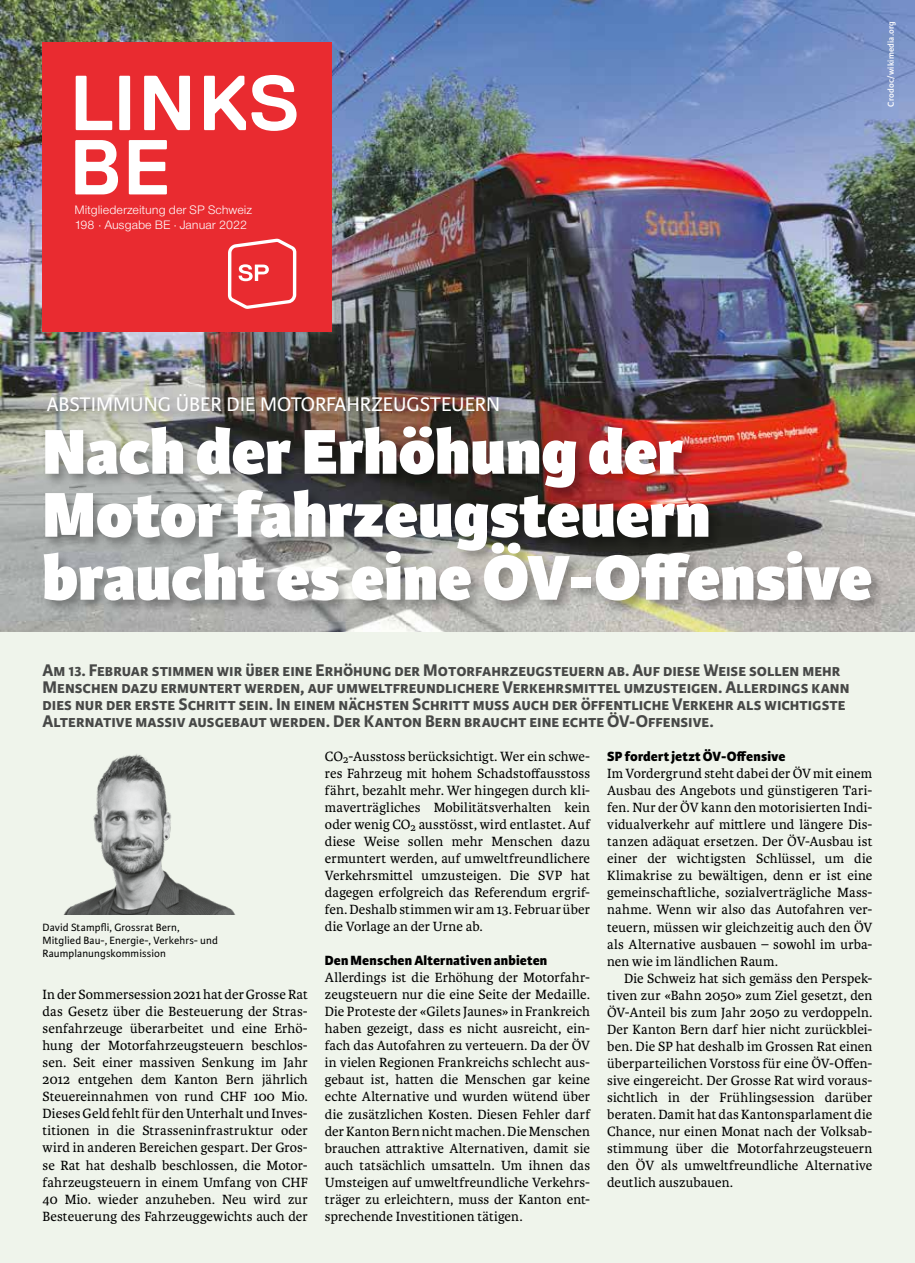
<style>
.page{position:relative;width:915px;height:1263px;background:#fff}
.page>*{position:absolute;margin:0;border:0;box-sizing:border-box;transform-origin:0 0}
.t1{font:700 77.7px "Replica";color:#fff}
.t2{font:800 67.5px/63px "Karmina Sans";color:#fff}
.t3{font:21px "Karmina Sans";color:#fff}
.t4{font:700 18px/17px "Karmina Sans";color:#474847}
.t5{font:14.25px/17px "Karmina";letter-spacing:.01em;color:#000;text-align:justify}
.t6{font:800 14.25px "Karmina Sans";letter-spacing:.01em;color:#000}
.t7{font:12.75px/15.3px "Nimbus San Nov";color:#fff}
.t8{font:11.25px/12.8px "Karmina Sans";letter-spacing:.01em;color:#000}
.t9{font:600 9px "Karmina Sans";letter-spacing:.02em;color:#fff}
</style>
<div class="page">
<div style="left:0;top:0;width:914px;height:1263px;background:#eff4eb"></div>
<img style="left:0;top:0;width:914px;height:631px">
<div style="left:42px;top:393px;width:843px;height:222px;background:#000;opacity:.3"></div>
<div style="left:43px;top:43px;width:289px;height:289px;background:#e92b30"></div>
<svg style="left:76px;top:76px;width:36px;height:54px"></svg>
<svg style="left:119px;top:76px;width:11px;height:54px"></svg>
<svg style="left:144px;top:76px;width:46px;height:54px"></svg>
<svg style="left:204px;top:75px;width:92px;height:56px"></svg>
<svg style="left:228px;top:239px;width:68px;height:70px"></svg>
<img style="left:64px;top:754px;width:171px;height:160px">
<h1 class="t1" style="left:69px;top:124px;width:104px">BE</h1>
<p class="t7" style="left:74px;top:202px;width:179px">Mitgliederzeitung der SP Schweiz<br>198 · Ausgabe BE · Januar 2022</p>
<p class="t9" style="left:885px;top:107px;width:87px;rotate:-90deg">Crodoc/wikimedia.org</p>
<h3 class="t3" style="left:47px;top:392px;width:454px">ABSTIMMUNG ÜBER DIE MOTORFAHRZEUGSTEUERN</h3>
<h2 class="t2" style="left:43px;top:423px;width:831px">Nach der Erhöhung der<br>Motor fahrzeugsteuern braucht es eine ÖV-Offensive</h2>
<p class="t4" style="left:43px;top:662px;width:808px">Am 13. Februar stimmen wir über eine Erhöhung der Motorfahrzeugsteuern ab. Auf diese Weise sollen mehr Menschen dazu ermuntert werden, auf umweltfreundlichere Verkehrsmittel umzusteigen. Allerdings kann dies nur der erste Schritt sein. In einem nächsten Schritt muss auch der öffentliche Verkehr als wichtigste Alternative massiv ausgebaut werden. Der Kanton Bern braucht eine echte ÖV-Offensive.</p>
<p class="t8" style="left:43px;top:921px;width:177px">David Stampfli, Grossrat Bern,<br>Mitglied Bau-, Energie-, Verkehrs- und<br>Raumplanungskommission</p>
<p class="t5" style="left:43px;top:986px;width:267px">In der Sommersession 2021 hat der Grosse Rat das Gesetz über die Besteuerung der Stras&shy;senfahrzeuge überarbeitet und eine Erhö&shy;hung der Motorfahrzeugsteuern beschlos&shy;sen. Seit einer massiven Senkung im Jahr 2012 entgehen dem Kanton Bern jährlich Steuereinnahmen von rund CHF 100 Mio.<br>Dieses Geld fehlt für den Unterhalt und Inves&shy;titionen in die Strasseninfrastruktur oder wird in anderen Bereichen gespart. Der Gros&shy;se Rat hat deshalb beschlossen, die Motor&shy;fahrzeugsteuern in einem Umfang von CHF 40 Mio. wieder anzuheben. Neu wird zur Besteuerung des Fahrzeuggewichts auch der</p>
<p class="t5" style="left:325px;top:748px;width:267px">CO<sub>2</sub>-Ausstoss berücksichtigt. Wer ein schwe&shy;res Fahrzeug mit hohem Schadstoffausstoss fährt, bezahlt mehr. Wer hingegen durch kli&shy;maverträgliches Mobilitätsverhalten kein oder wenig CO<sub>2</sub> ausstösst, wird entlastet. Auf diese Weise sollen mehr Menschen dazu ermuntert werden, auf umweltfreundlichere Verkehrsmittel umzusteigen. Die SVP hat dagegen erfolgreich das Referendum ergrif&shy;fen. Deshalb stimmen wir am 13. Februar über die Vorlage an der Urne ab.</p>
<p class="t6" style="left:325px;top:952px;width:224px">Den Menschen Alternativen anbieten</p>
<p class="t5" style="left:325px;top:969px;width:267px">Allerdings ist die Erhöhung der Motorfahr&shy;zeugsteuern nur die eine Seite der Medaille.<br>Die Proteste der «Gilets Jaunes» in Frankreich haben gezeigt, dass es nicht ausreicht, ein&shy;fach das Autofahren zu verteuern. Da der ÖV in vielen Regionen Frankreichs schlecht aus&shy;gebaut ist, hatten die Menschen gar keine echte Alternative und wurden wütend über die zusätzlichen Kosten. Diesen Fehler darf der Kanton Bern nicht machen. Die Menschen brauchen attraktive Alternativen, damit sie auch tatsächlich umsatteln. Um ihnen das Umsteigen auf umweltfreundliche Verkehrs&shy;träger zu erleichtern, muss der Kanton ent&shy;sprechende Investitionen tätigen.</p>
<p class="t6" style="left:607px;top:748px;width:180px">SP fordert jetzt ÖV-Offensive</p>
<p class="t5" style="left:607px;top:765px;width:267px">Im Vordergrund steht dabei der ÖV mit einem Ausbau des Angebots und günstigeren Tari&shy;fen. Nur der ÖV kann den motorisierten Indi&shy;vidualverkehr auf mittlere und längere Dis&shy;tanzen adäquat ersetzen. Der ÖV-Ausbau ist einer der wichtigsten Schlüssel, um die Klimakrise zu bewältigen, denn er ist eine gemeinschaftliche, sozialverträgliche Mass&shy;nahme. Wenn wir also das Autofahren ver&shy;teuern, müssen wir gleichzeitig auch den ÖV als Alternative ausbauen – sowohl im urba&shy;nen wie im ländlichen Raum.</p>
<p class="t5" style="left:607px;top:970px;width:267px;text-indent:17px">Die Schweiz hat sich gemäss den Perspek&shy;tiven zur «Bahn 2050» zum Ziel gesetzt, den ÖV-Anteil bis zum Jahr 2050 zu verdoppeln.<br>Der Kanton Bern darf hier nicht zurückblei&shy;ben. Die SP hat deshalb im Grossen Rat einen überparteilichen Vorstoss für eine ÖV-Offen&shy;sive eingereicht. Der Grosse Rat wird voraus&shy;sichtlich in der Frühlingsession darüber beraten. Damit hat das Kantonsparlament die Chance, nur einen Monat nach der Volksab&shy;stimmung über die Motorfahrzeugsteuern den ÖV als umweltfreundliche Alternative deutlich auszubauen.</p>
</div>
